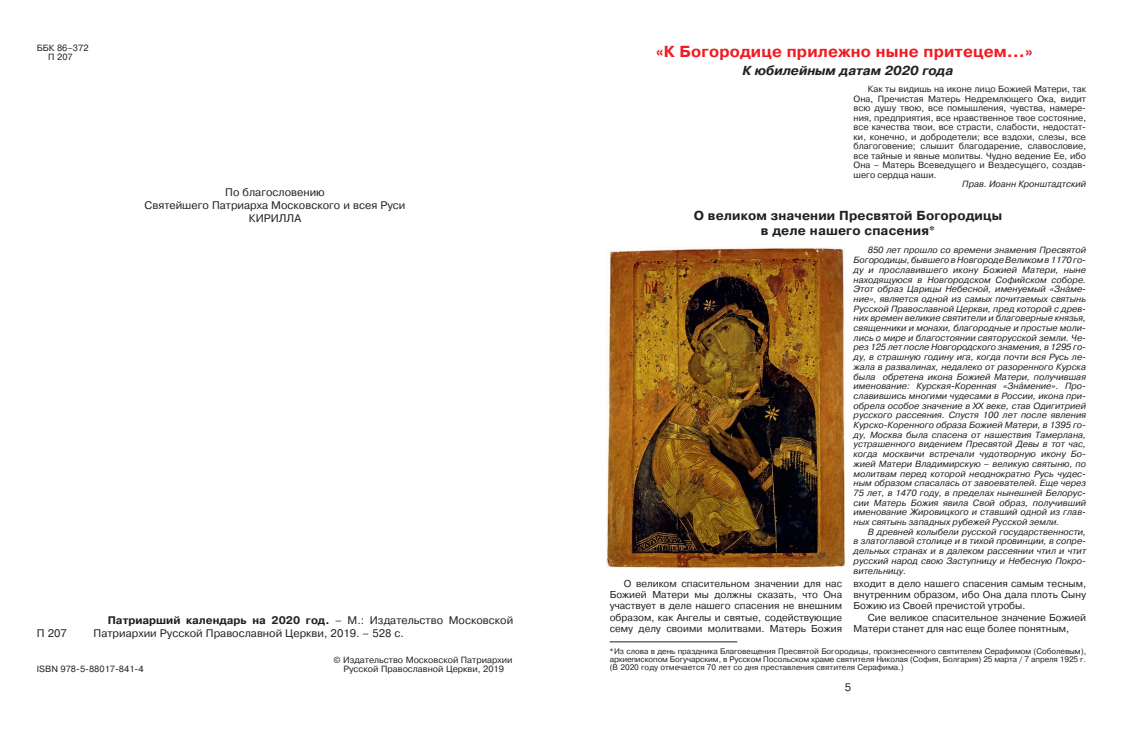
<style>
.page{position:relative;width:1123px;height:729px;background:#fff}
.page>*{position:absolute;margin:0;border:0;box-sizing:border-box;transform-origin:0 0}
.t1{font:700 16px "Pragmatica C";letter-spacing:.01em;color:#ee1d23}
.t2{font:700 13px/15px "Pragmatica C";letter-spacing:.01em;color:#231f20;text-align:center}
.t3{font:italic 700 13px "Pragmatica C";color:#231f20}
.t4{font:11px/13px "Pragmatica C";color:#231f20;text-align:center}
.t5{font:10px/11.2px "Pragmatica C";color:#231f20;text-align:justify}
.t6{font:italic 9px "Pragmatica C";color:#231f20}
.t7{font:9px/9.5px "Pragmatica C";color:#231f20;text-align:center}
.t8{font:8px/8px "Pragmatica C";color:#231f20;text-align:justify}
.s1{font-weight:700}
.s2{font-family:"Newton C";font-weight:400;font-size:15px;color:#fff}
.s3{font-family:"Newton C";font-weight:400}
.s4{font-family:"Pragmatica AC"}
.s5{font-family:"Newton C"}
</style>
<div class="page">
<hr style="left:609px;top:641px;width:128px;height:1px;background:#231f20">
<img style="left:606px;top:247px;width:239px;height:321px">
<p class="t7" style="left:37px;top:43px;width:53px">ББК 86–372<br>П 207</p>
<p class="t4" style="left:145px;top:185px;width:262px">По благословению<br>Святейшего Патриарха Московского и всея Руси<br>КИРИЛЛА</p>
<p class="t4" style="left:94px;top:613px;width:421px;text-align:left;text-indent:14px"><span class="s1">Патриарший календарь на 2020 год.</span> – М.: Издательство Московской<br>Патриархии Русской Православной Церкви, 2019. – 528 с.</p>
<p class="t7" style="left:333px;top:655px;width:181px">© Издательство Московской Патриархии</p>
<p class="t7" style="left:37px;top:664px;width:108px">ISBN 978-5-88017-841-4</p>
<p class="t7" style="left:343px;top:664px;width:162px">Русской Православной Церкви, 2019</p>
<p class="t4" style="left:37px;top:626px;width:32px">П 207</p>
<p class="t1" style="left:656px;top:43px;width:385px">«К Богородице прилежно ныне притецем…»<span class="s2">*</span></p>
<p class="t3" style="left:742px;top:64px;width:212px">К юбилейным датам 2020 года</p>
<p class="t7" style="left:867px;top:84px;width:220px">Как ты видишь на иконе лицо Божией Матери, так</p>
<p class="t7" style="left:853px;top:94px;width:234px">Она, Пречистая Матерь Недремлющего Ока, видит</p>
<p class="t7" style="left:853px;top:103px;width:234px">всю душу твою, все помышления, чувства, намере-</p>
<p class="t7" style="left:853px;top:113px;width:234px">ния, предприятия, все нравственное твое состояние,</p>
<p class="t7" style="left:853px;top:122px;width:234px">все качества твои, все страсти, слабости, недостат-</p>
<p class="t7" style="left:853px;top:132px;width:234px">ки, конечно, и добродетели; все вздохи, слезы, все</p>
<p class="t7" style="left:853px;top:141px;width:234px">благоговение; слышит благодарение, славословие,</p>
<p class="t7" style="left:853px;top:151px;width:234px">все тайные и явные молитвы. Чудно ведение Ее, ибо</p>
<p class="t7" style="left:853px;top:160px;width:234px">Она – Матерь Всеведущего и Вездесущего, создав-</p>
<p class="t7" style="left:853px;top:170px;width:84px">шего сердца наши.</p>
<p class="t6" style="left:962px;top:179px;width:125px">Прав. Иоанн Кронштадтский</p>
<p class="t2" style="left:693px;top:208px;width:310px">О великом значении Пресвятой Богородицы в деле нашего спасения<span class="s3">*</span></p>
<p class="t6" style="left:867px;top:245px;width:220px">850 лет прошло со времени знамения Пресвятой</p>
<p class="t6" style="left:853px;top:255px;width:234px">Богородицы, бывшего в Новгороде Великом в 1170 го-</p>
<p class="t6" style="left:853px;top:265px;width:234px">ду и прославившего икону Божией Матери, ныне</p>
<p class="t6" style="left:853px;top:274px;width:234px">находящуюся в Новгородском Софийском соборе.</p>
<p class="t6" style="left:853px;top:284px;width:234px">Этот образ Царицы Небесной, именуемый «Зн<span class="s4">а</span>ме-</p>
<p class="t6" style="left:853px;top:294px;width:234px">ние», является одной из самых почитаемых святынь</p>
<p class="t6" style="left:853px;top:303px;width:234px">Русской Православной Церкви, пред которой с древ-</p>
<p class="t6" style="left:853px;top:313px;width:234px">них времен великие святители и благоверные князья,</p>
<p class="t6" style="left:853px;top:323px;width:234px">священники и монахи, благородные и простые моли-</p>
<p class="t6" style="left:853px;top:332px;width:234px">лись о мире и благостоянии святорусской земли. Че-</p>
<p class="t6" style="left:853px;top:342px;width:234px">рез 125 лет после Новгородского знамения, в 1295 го-</p>
<p class="t6" style="left:853px;top:352px;width:234px">ду, в страшную годину ига, когда почти вся Русь ле-</p>
<p class="t6" style="left:853px;top:361px;width:234px">жала в развалинах, недалеко от разоренного Курска</p>
<p class="t6" style="left:853px;top:371px;width:234px">была обретена икона Божией Матери, получившая</p>
<p class="t6" style="left:853px;top:381px;width:234px">именование: Курская-Коренная «Зн<span class="s4">а</span>мение». Про-</p>
<p class="t6" style="left:853px;top:391px;width:234px">славившись многими чудесами в России, икона при-</p>
<p class="t6" style="left:853px;top:400px;width:234px">обрела особое значение в XX веке, став Одигитрией</p>
<p class="t6" style="left:853px;top:410px;width:234px">русского рассеяния. Спустя 100 лет после явления</p>
<p class="t6" style="left:853px;top:420px;width:233px">Курско-Коренного образа Божией Матери, в 1395 го-</p>
<p class="t6" style="left:853px;top:429px;width:234px">ду, Москва была спасена от нашествия Тамерлана,</p>
<p class="t6" style="left:853px;top:439px;width:234px">устрашенного видением Пресвятой Девы в тот час,</p>
<p class="t6" style="left:853px;top:449px;width:234px">когда москвичи встречали чудотворную икону Бо-</p>
<p class="t6" style="left:853px;top:458px;width:234px">жией Матери Владимирскую – великую святыню, по</p>
<p class="t6" style="left:853px;top:468px;width:234px">молитвам перед которой неоднократно Русь чудес-</p>
<p class="t6" style="left:853px;top:478px;width:234px">ным образом спасалась от завоевателей. Еще через</p>
<p class="t6" style="left:853px;top:487px;width:234px">75 лет, в 1470 году, в пределах нынешней Белорус-</p>
<p class="t6" style="left:853px;top:497px;width:234px">сии Матерь Божия явила Свой образ, получивший</p>
<p class="t6" style="left:853px;top:507px;width:234px">именование Жировицкого и ставший одной из глав-</p>
<p class="t6" style="left:853px;top:517px;width:207px">ных святынь западных рубежей Русской земли.</p>
<p class="t6" style="left:867px;top:526px;width:220px">В древней колыбели русской государственности,</p>
<p class="t6" style="left:853px;top:536px;width:234px">в златоглавой столице и в тихой провинции, в сопре-</p>
<p class="t6" style="left:853px;top:546px;width:234px">дельных странах и в далеком рассеянии чтил и чтит</p>
<p class="t6" style="left:853px;top:555px;width:234px">русский народ свою Заступницу и Небесную Покро-</p>
<p class="t6" style="left:853px;top:565px;width:54px">вительницу.</p>
<p class="t5" style="left:609px;top:578px;width:234px;text-indent:14px">О великом спасительном значении для нас Божией Матери мы должны сказать, что Она участвует в деле нашего спасения не внешним образом, как Ангелы и святые, содействующие сему делу своими молитвами. Матерь Божия</p>
<p class="t5" style="left:853px;top:578px;width:234px">входит в дело нашего спасения самым тесным,</p>
<p class="t5" style="left:853px;top:589px;width:234px">внутренним образом, ибо Она дала плоть Сыну</p>
<p class="t5" style="left:853px;top:600px;width:173px">Божию из Своей пречистой утробы.</p>
<p class="t5" style="left:867px;top:611px;width:220px">Сие великое спасительное значение Божией</p>
<p class="t5" style="left:853px;top:622px;width:217px">Матери станет для нас еще более понятным,</p>
<p class="t8" style="left:609px;top:647px;width:478px"><span class="s5">*</span>Из слова в день праздника Благовещения Пресвятой Богородицы, произнесенного святителем Серафимом (Соболевым), архиепископом Богучарским, в Русском Посольском храме святителя Николая (София, Болгария) 25 марта / 7 апреля 1925 г. (В 2020 году отмечается 70 лет со дня преставления святителя Серафима.)</p>
<p class="t4" style="left:844px;top:680px;width:8px">5</p>
</div>
